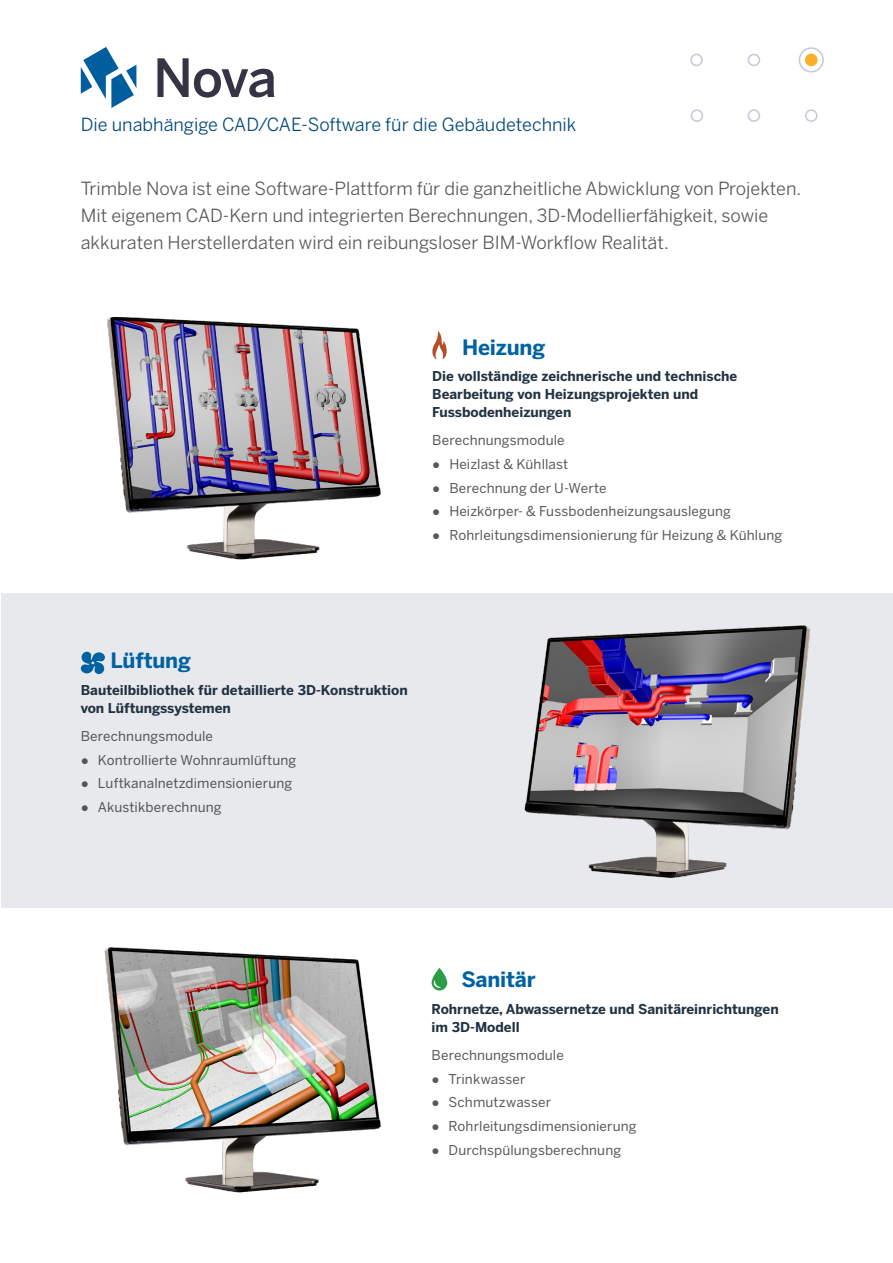
<style>
.page{position:relative;width:893px;height:1263px;background:#fff}
.page>*{position:absolute;margin:0;border:0;box-sizing:border-box;transform-origin:0 0}
.t1{font:700 21px "Benton Sans";letter-spacing:-.01em;color:#0162a2}
.Intro{font:18px/27px "Benton Sans";color:#57585a}
.CoverHeading_Small_C{font:18px "Benton Sans";color:#01487a}
.bullets-body-text{font:13.5px "Benton Sans";letter-spacing:.01em;color:#57585a}
.Sub-head{font:700 13.5px/18px "Benton Sans";color:#213242}
.bullets-body-text-2{font:13.5px "Benton Sans";letter-spacing:.01em;color:#515558}
.s1{font-family:"Arial"}
</style>
<div class="page">
<div style="left:1px;top:593px;width:891px;height:315px;background:#e2e4e9"></div>
<svg style="left:432px;top:331px;width:15px;height:28px"></svg>
<svg style="left:432px;top:968px;width:15px;height:22px"></svg>
<img style="left:107px;top:318px;width:274px;height:242px">
<img style="left:104px;top:947px;width:277px;height:246px">
<svg style="left:81px;top:652px;width:24px;height:22px"></svg>
<img style="left:524px;top:625px;width:286px;height:253px">
<div style="left:805px;top:109px;width:13px;height:13px;border:2px solid #c5cbd6;border-radius:50%"></div>
<div style="left:805px;top:54px;width:13px;height:12px;background:#faad26;border-radius:50%"></div>
<div style="left:799px;top:47px;width:25px;height:26px;border:2px solid #c5cbd6;border-radius:50%"></div>
<div style="left:748px;top:109px;width:12px;height:13px;border:2px solid #c5cbd6;border-radius:50%"></div>
<div style="left:691px;top:109px;width:12px;height:13px;border:2px solid #c5cbd6;border-radius:50%"></div>
<div style="left:748px;top:54px;width:12px;height:12px;border:2px solid #c5cbd6;border-radius:50%"></div>
<div style="left:690px;top:54px;width:13px;height:12px;border:2px solid #c5cbd6;border-radius:50%"></div>
<svg style="left:157px;top:58px;width:117px;height:40px"></svg>
<svg style="left:81px;top:47px;width:55px;height:61px"></svg>
<p class="CoverHeading_Small_C" style="left:81px;top:114px;width:497px">Die unabhängige CAD/CAE-Software für die Gebäudetechnik</p>
<p class="Intro" style="left:81px;top:175px;width:722px">Trimble Nova ist eine Software-Plattform für die ganzheitliche Abwicklung von Projekten.<br>Mit eigenem CAD-Kern und integrierten Berechnungen, 3D-Modellierfähigkeit, sowie akkuraten Herstellerdaten wird ein reibungsloser BIM-Workflow Realität.</p>
<p class="t1" style="left:462px;top:334px;width:85px">Heizung</p>
<p class="Sub-head" style="left:432px;top:367px;width:306px">Die vollständige zeichnerische und technische<br>Bearbeitung von Heizungsprojekten und<br>Fussbodenheizungen</p>
<p class="bullets-body-text" style="left:432px;top:432px;width:134px">Berechnungsmodule</p>
<p class="bullets-body-text" style="left:432px;top:456px;width:137px"><span class="s1">●</span> Heizlast &amp; Kühllast</p>
<p class="bullets-body-text" style="left:432px;top:480px;width:176px"><span class="s1">●</span> Berechnung der U-Werte</p>
<p class="bullets-body-text" style="left:432px;top:503px;width:300px"><span class="s1">●</span> Heizkörper- &amp; Fussbodenheizungsauslegung</p>
<p class="bullets-body-text" style="left:432px;top:527px;width:351px"><span class="s1">●</span> Rohrleitungsdimensionierung für Heizung &amp; Kühlung</p>
<p class="t1" style="left:111px;top:647px;width:82px">Lüftung</p>
<p class="Sub-head" style="left:81px;top:681px;width:328px">Bauteilbibliothek für detaillierte 3D-Konstruktion von Lüftungssystemen</p>
<p class="bullets-body-text-2" style="left:81px;top:728px;width:134px">Berechnungsmodule</p>
<p class="bullets-body-text-2" style="left:81px;top:751px;width:217px"><span class="s1">●</span> Kontrollierte Wohnraumlüftung</p>
<p class="bullets-body-text-2" style="left:81px;top:775px;width:213px"><span class="s1">●</span> Luftkanalnetzdimensionierung</p>
<p class="bullets-body-text-2" style="left:81px;top:799px;width:142px"><span class="s1">●</span> Akustikberechnung</p>
<p class="t1" style="left:461px;top:966px;width:76px">Sanitär</p>
<p class="Sub-head" style="left:432px;top:1000px;width:349px">Rohrnetze, Abwassernetze und Sanitäreinrichtungen im 3D-Modell</p>
<p class="bullets-body-text" style="left:432px;top:1047px;width:134px">Berechnungsmodule</p>
<p class="bullets-body-text" style="left:432px;top:1070px;width:95px"><span class="s1">●</span> Trinkwasser</p>
<p class="bullets-body-text" style="left:432px;top:1094px;width:121px"><span class="s1">●</span> Schmutzwasser</p>
<p class="bullets-body-text" style="left:432px;top:1118px;width:206px"><span class="s1">●</span> Rohrleitungsdimensionierung</p>
<p class="bullets-body-text" style="left:432px;top:1142px;width:191px"><span class="s1">●</span> Durchspülungsberechnung</p>
</div>
